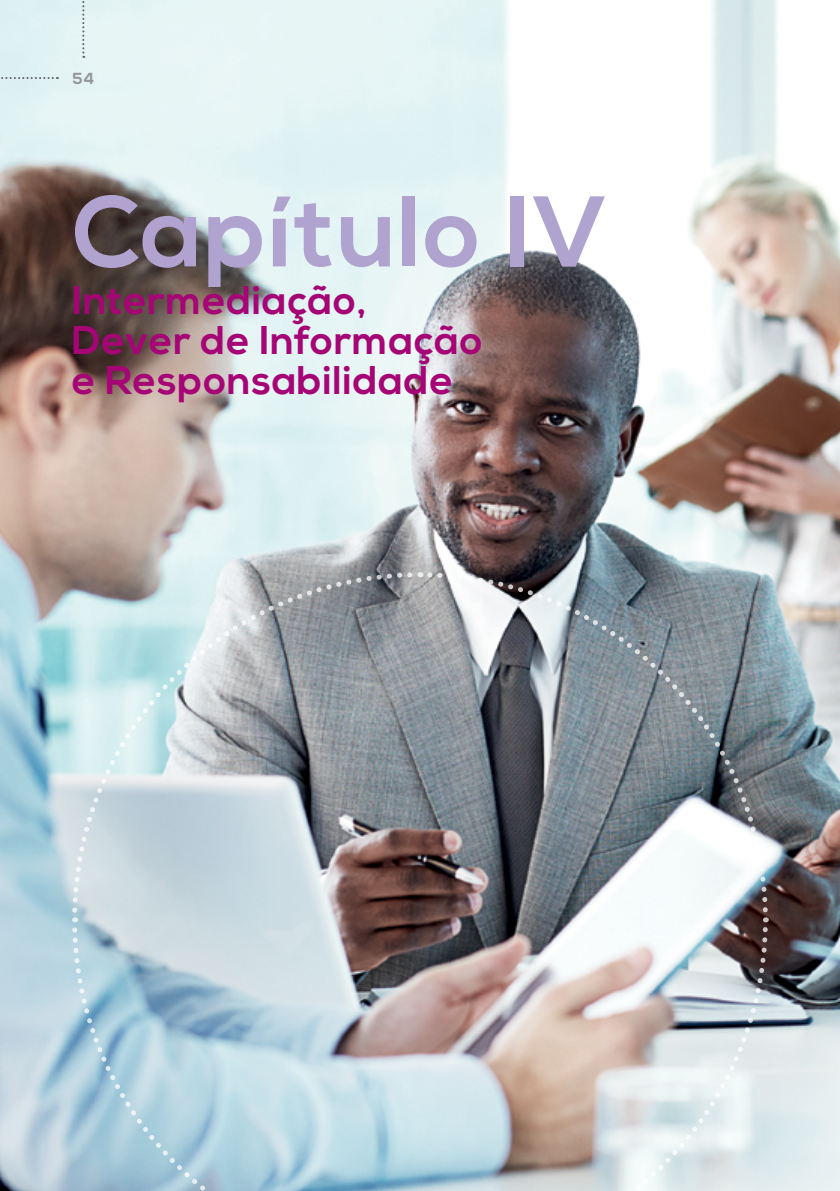
<style>
.page{position:relative;width:840px;height:1191px;background:#fff}
.page>*{position:absolute;margin:0;border:0;box-sizing:border-box;transform-origin:0 0}
.t1{font:700 100px "Nexa";letter-spacing:.02em;color:#b1a3cf}
.t2{font:700 40px/40px "Nexa";letter-spacing:.02em;color:#a50575}
.t3{font:700 16px "Nexa";color:#939598}
</style>
<div class="page">
<img style="left:0;top:0;width:839px;height:1191px">
<img style="left:424px;top:920px;width:346px;height:271px">
<svg style="left:419px;top:569px;width:351px;height:346px;background:#878f95"></svg>
<svg style="left:69px;top:570px;width:346px;height:350px;background:#afb9bd"></svg>
<svg style="left:70px;top:924px;width:350px;height:267px;background:#b0c8d3"></svg>
<svg style="left:82px;top:0;width:2px;height:58px"></svg>
<svg style="left:0;top:77px;width:58px;height:2px"></svg>
<p class="t3" style="left:72px;top:69px;width:23px">54</p>
<h1 class="t1" style="left:72px;top:174px;width:537px">Capítulo IV</h1>
<p class="t2" style="left:72px;top:282px;width:412px">Intermediação,<br>Dever de Informação e Responsabilidade</p>
</div>
